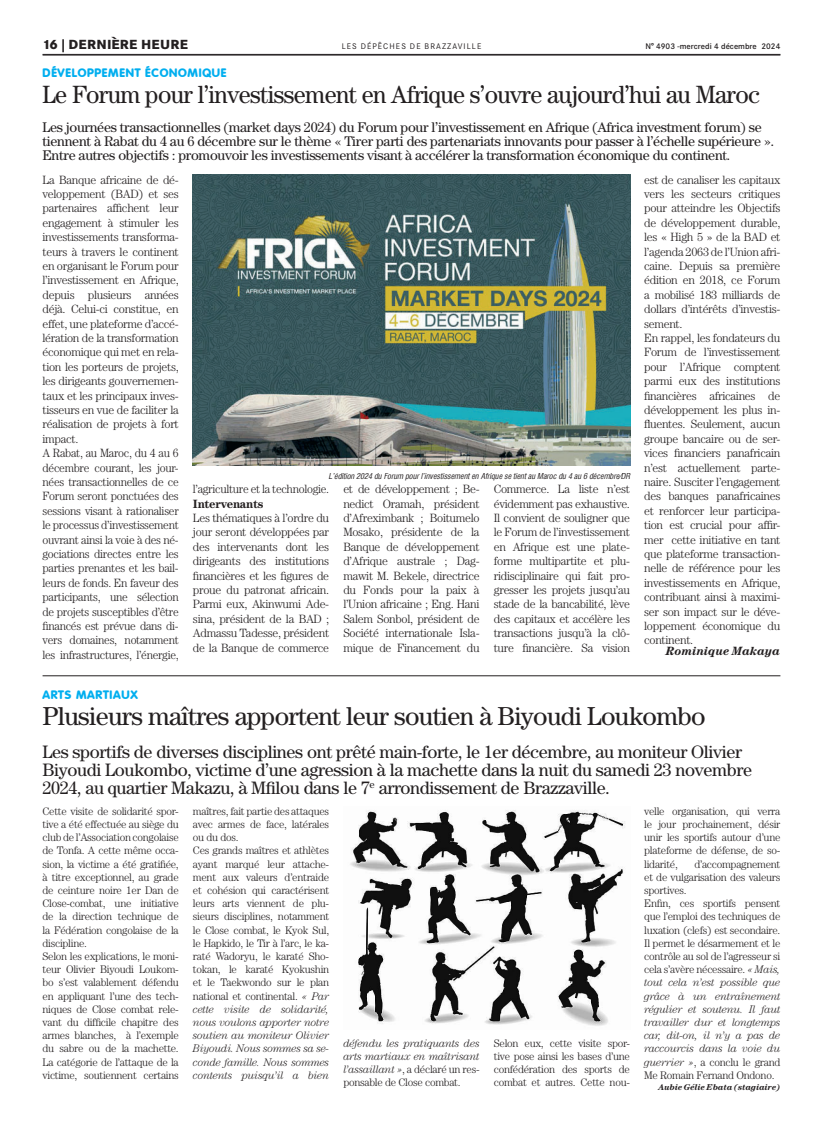
<style>
.page{position:relative;width:823px;height:1134px;background:#fff}
.page>*{position:absolute;margin:0;border:0;box-sizing:border-box;transform-origin:0 0}
.t1{font:26px "Century";letter-spacing:-.025em;color:#231f20}
.t2{font:25px "Century";letter-spacing:-.025em;color:#231f20;scale:.96 1}
.t3{font:18px/18px "Century";letter-spacing:-.02em;color:#231f20}
.t4{font:14px/14px "Century";letter-spacing:-.02em;color:#231f20}
.t5{font:800 13px "Corporate SBQ";letter-spacing:.02em;color:#231f20}
.t6{font:300 12px/14.4px "Century";letter-spacing:-.025em;color:#231f20;text-align:justify}
.t7{font:800 12px "Corporate Rounded";letter-spacing:.06em;color:#00aeef}
.t8{font:300 12px "Century";letter-spacing:-.025em;color:#231f20;scale:.95 1}
.t9{font:italic 700 12px "Century";color:#231f20}
.t10{font:700 12px "Century";letter-spacing:-.025em;color:#231f20}
.t11{font:300 11px/13.2px "Century";letter-spacing:-.025em;color:#231f20}
.t12{font:italic 300 11px/13.2px "Century";letter-spacing:-.025em;color:#231f20;text-align:justify}
.t13{font:italic 700 8.5px "Century";color:#231f20}
.t14{font:italic 8px "Corporate Condensed";color:#231f20}
.t15{font:500 8px "Corporate SBQ";color:#231f20}
.t16{font:8px "Corporate SBQ";letter-spacing:.135em;color:#231f20}
.s1{font-style:italic}
.s2{font-style:normal}
</style>
<div class="page">
<hr style="left:43px;top:54px;width:737px;height:1px;background:#231f20">
<hr style="left:43px;top:55px;width:737px;height:1px;background:#231f20">
<img style="left:193px;top:175px;width:436px;height:291px">
<hr style="left:43px;top:675px;width:737px;height:1px;background:#231f20">
<img style="left:350px;top:810px;width:275px;height:216px">
<p class="t5" style="left:43px;top:36px;width:147px">16 | DERNIÈRE HEURE</p>
<p class="t16" style="left:341px;top:41px;width:141px">LES DÉPÊCHES DE BRAZZAVILLE</p>
<p class="t15" style="left:645px;top:42px;width:136px">N° 4903 -mercredi 4 décembre 2024</p>
<p class="t7" style="left:43px;top:66px;width:185px">DÉVELOPPEMENT ÉCONOMIQUE</p>
<h2 class="t2" style="left:43px;top:80px;width:748px">Le Forum pour l’investissement en Afrique s’ouvre aujourd’hui au Maroc</h2>
<p class="t4" style="left:43px;top:120px;width:732px">Les journées transactionnelles (market days 2024) du Forum pour l’investissement en Afrique (Africa investment forum) se tiennent à Rabat du 4 au 6 décembre sur le thème « Tirer parti des partenariats innovants pour passer à l’échelle supérieure ».<br>Entre autres objectifs : promouvoir les investissements visant à accélérer la transformation économique du continent.</p>
<p class="t6" style="left:43px;top:172px;width:138px;text-align:left">La Banque africaine de dé&shy;veloppement (BAD) et ses partenaires affichent leur engagement à stimuler les investissements transforma&shy;teurs à travers le continent en organisant le Forum pour l’investissement en Afrique, depuis plusieurs années déjà. Celui-ci constitue, en effet, une plateforme d’accé&shy;lération de la transformation économique qui met en rela&shy;tion les porteurs de projets, les dirigeants gouvernemen&shy;taux et les principaux inves&shy;tisseurs en vue de faciliter la réalisation de projets à fort impact.<br>A Rabat, au Maroc, du 4 au 6 décembre courant, les jour&shy;nées transactionnelles de ce<br>Forum seront ponctuées des sessions visant à rationaliser le processus d’investissement ouvrant ainsi la voie à des né&shy;gociations directes entre les parties prenantes et les bail&shy;leurs de fonds. En faveur des participants, une sélection de projets susceptibles d’être financés est prévue dans di&shy;vers domaines, notamment les infrastructures, l’énergie,</p>
<p class="t14" style="left:328px;top:471px;width:303px">L’édition 2024 du Forum pour l’investissement en Afrique se tient au Maroc du 4 au 6 décembre/DR</p>
<p class="t8" style="left:193px;top:482px;width:145px">l’agriculture et la technologie.</p>
<p class="t10" style="left:193px;top:496px;width:72px">Intervenants</p>
<p class="t6" style="left:193px;top:510px;width:138px">Les thématiques à l’ordre du jour seront développées par des intervenants dont les dirigeants des institutions financières et les figures de proue du patronat africain.<br>Parmi eux, Akinwumi Ade&shy;sina, président de la BAD ; Admassu Tadesse, président de la Banque de commerce</p>
<p class="t6" style="left:343px;top:482px;width:138px">et de développement ; Be&shy;nedict Oramah, président d’Afreximbank ; Boitumelo Mosako, présidente de la Banque de développement d’Afrique australe ; Dag&shy;mawit M. Bekele, directrice du Fonds pour la paix à l’Union africaine ; Eng. Hani Salem Sonbol, président de Société internationale Isla&shy;mique de Financement du</p>
<p class="t6" style="left:493px;top:482px;width:138px">Commerce. La liste n’est évidemment pas exhaustive.<br>Il convient de souligner que le Forum de l’investissement en Afrique est une plate&shy;forme multipartite et plu&shy;ridisciplinaire qui fait pro&shy;gresser les projets jusqu’au stade de la bancabilité, lève des capitaux et accélère les transactions jusqu’à la clô&shy;ture financière. Sa vision</p>
<p class="t6" style="left:643px;top:172px;width:138px;text-align:left">est de canaliser les capitaux vers les secteurs critiques pour atteindre les Objectifs de développement durable, les « High 5 » de la BAD et l’agenda 2063 de l’Union afri&shy;caine. Depuis sa première édition en 2018, ce Forum a mobilisé 183 milliards de dollars d’intérêts d’investis&shy;sement.<br>En rappel, les fondateurs du<br>Forum de l’investissement pour l’Afrique comptent parmi eux des institutions financières africaines de développement les plus in&shy;fluentes. Seulement, aucun groupe bancaire ou de ser&shy;vices financiers panafricain n’est actuellement parte&shy;naire. Susciter l’engagement des banques panafricaines et renforcer leur participa&shy;tion est crucial pour affir&shy;mer cette initiative en tant que plateforme transaction&shy;nelle de référence pour les investissements en Afrique, contribuant ainsi à maximi&shy;ser son impact sur le déve&shy;loppement économique du continent.</p>
<p class="t9" style="left:665px;top:644px;width:116px">Rominique Makaya</p>
<p class="t7" style="left:43px;top:688px;width:97px">ARTS MARTIAUX</p>
<h1 class="t1" style="left:43px;top:701px;width:664px">Plusieurs maîtres apportent leur soutien à Biyoudi Loukombo</h1>
<p class="t3" style="left:43px;top:742px;width:710px">Les sportifs de diverses disciplines ont prêté main-forte, le 1er décembre, au moniteur Olivier<br>Biyoudi Loukombo, victime d’une agression à la machette dans la nuit du samedi 23 novembre<br>2024, au quartier Makazu, à Mfilou dans le 7<sup>e</sup> arrondissement de Brazzaville.</p>
<p class="t11" style="left:43px;top:804px;width:138px">Cette visite de solidarité spor&shy;tive a été effectuée au siège du club de l’Association congolaise de Tonfa. A cette même occa&shy;sion, la victime a été gratifiée, à titre exceptionnel, au grade de ceinture noire 1er Dan de<br>Close-combat, une initiative de la direction technique de la Fédération congolaise de la discipline.<br>Selon les explications, le moni&shy;teur Olivier Biyoudi Loukom&shy;bo s’est valablement défendu en appliquant l’une des tech&shy;niques de Close combat rele&shy;vant du difficile chapitre des armes blanches, à l’exemple du sabre ou de la machette.<br>La catégorie de l’attaque de la victime, soutiennent certains</p>
<p class="t11" style="left:193px;top:804px;width:138px">maîtres, fait partie des attaques avec armes de face, latérales ou du dos.<br>Ces grands maîtres et athlètes ayant marqué leur attache&shy;ment aux valeurs d’entraide et cohésion qui caractérisent leurs arts viennent de plu&shy;sieurs disciplines, notamment le Close combat, le Kyok Sul, le Hapkido, le Tir à l’arc, le ka&shy;raté Wadoryu, le karaté Sho&shy;tokan, le karaté Kyokushin et le Taekwondo sur le plan national et continental. <span class="s1">« Par cette visite de solidarité, nous voulons apporter notre soutien au moniteur Olivier<br>Biyoudi. Nous sommes sa se&shy;conde famille. Nous sommes contents puisqu’il a bien</span></p>
<p class="t12" style="left:343px;top:1036px;width:138px">défendu les pratiquants des arts martiaux en maîtrisant l’assaillant »<span class="s2">, a déclaré un res&shy;ponsable de Close combat.</span></p>
<p class="t11" style="left:493px;top:1036px;width:138px;text-align:justify">Selon eux, cette visite spor&shy;tive pose ainsi les bases d’une confédération des sports de combat et autres. Cette nou-</p>
<p class="t11" style="left:643px;top:804px;width:138px;text-align:justify">velle organisation, qui verra le jour prochainement, désir unir les sportifs autour d’une plateforme de défense, de so&shy;lidarité,</p>
<p class="t11" style="left:643px;top:857px;width:138px;text-indent:50px">d’accompagnement et de vulgarisation des valeurs sportives.<br>Enfin, ces sportifs pensent que l’emploi des techniques de luxation (clefs) est secondaire.<br>Il permet le désarmement et le contrôle au sol de l’agresseur si cela s’avère nécessaire. <span class="s1">« Mais, tout cela n’est possible que grâce à un entraînement régulier et soutenu. Il faut travailler dur et longtemps car, dit-on, il n’y a pas de raccourcis dans la voie du guerrier »</span>, a conclu le grand<br>Me Romain Fernand Ondono.</p>
<p class="t13" style="left:658px;top:1082px;width:123px">Aubie Gélie Ebata (stagiaire)</p>
</div>
